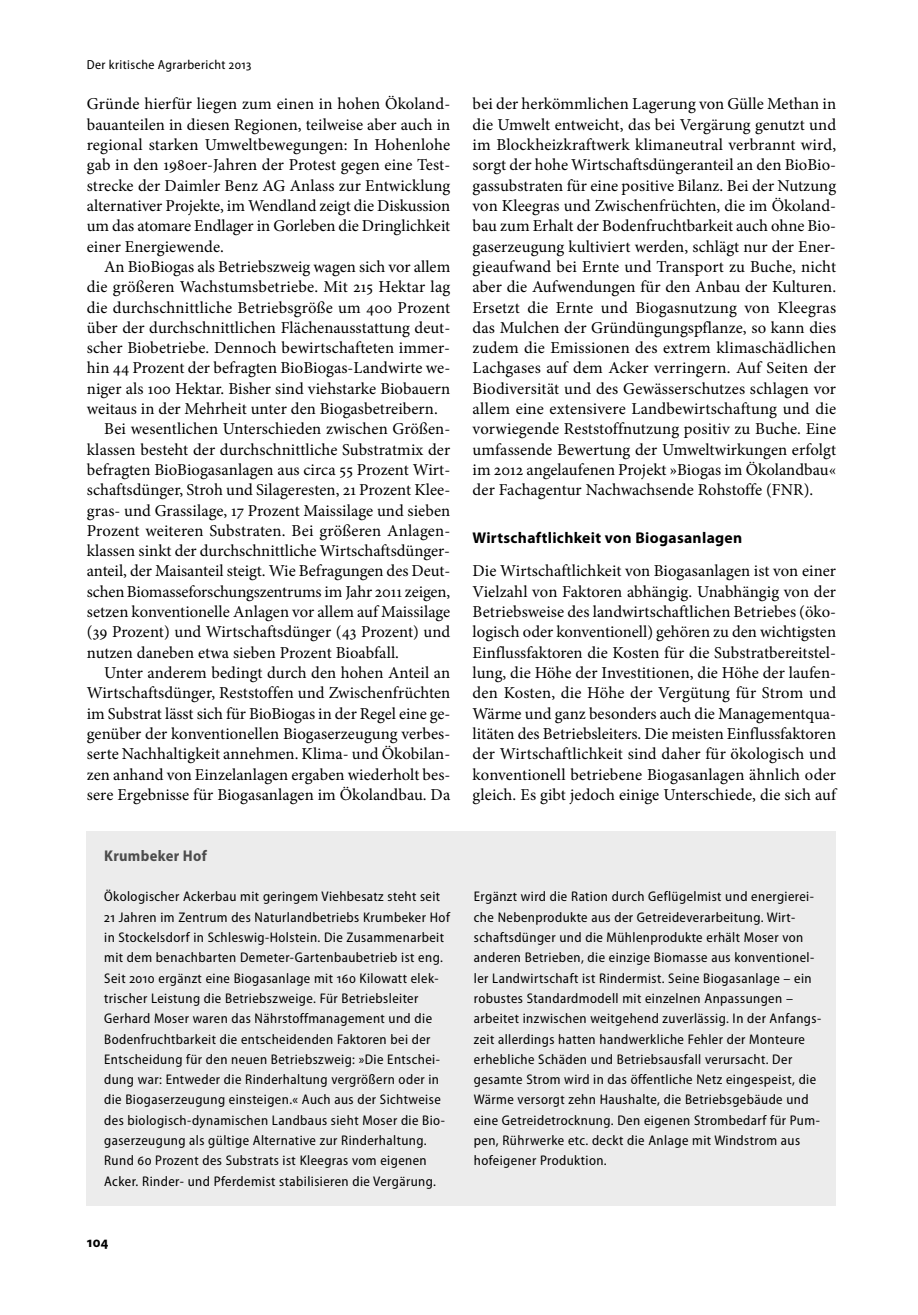
<style>
.page{position:relative;width:918px;height:1315px;background:#fff}
.page>*{position:absolute;margin:0;border:0;box-sizing:border-box;transform-origin:0 0}
.t1{font:16.62px/20.3px "Minion Pro";color:#000;text-align:justify}
.t2{font:700 15.58px "Myriad Pro";letter-spacing:.02em;color:#000}
.t3{font:700 semi-condensed 15.58px "Myriad Pro";letter-spacing:.02em;color:#4d4d4d}
.t4{font:semi-condensed 14px/20.3px "Myriad Pro";letter-spacing:.03em;color:#000}
.t5{font:semi-condensed 13.12px "Myriad Pro";letter-spacing:.03em;color:#000}
</style>
<div class="page">
<div style="left:87px;top:831px;width:749px;height:374px;background:#ececec"></div>
<p class="t5" style="left:87px;top:60px;width:166px">Der kritische Agrarbericht 2013</p>
<p class="t1" style="left:87px;top:95px;width:365px">Gründe hierfür liegen zum einen in hohen Ökoland&shy;bauanteilen in diesen Regionen, teilweise aber auch in regional starken Umweltbewegungen: In Hohenlohe gab in den 1980er-Jahren der Protest gegen eine Test&shy;strecke der Daimler Benz AG Anlass zur Entwicklung alternativer Projekte, im Wendland zeigt die Diskussion um das atomare Endlager in Gorleben die Dringlichkeit einer Energiewende.</p>
<p class="t1" style="left:104px;top:258px;width:347px">An BioBiogas als Betriebszweig wagen sich vor allem</p>
<p class="t1" style="left:87px;top:278px;width:365px">die größeren Wachstumsbetriebe. Mit 215 Hektar lag</p>
<p class="t1" style="left:87px;top:298px;width:365px">die durchschnittliche Betriebsgröße um 400 Prozent</p>
<p class="t1" style="left:87px;top:319px;width:365px">über der durchschnittlichen Flächenausstattung deut-</p>
<p class="t1" style="left:87px;top:339px;width:365px">scher Biobetriebe. Dennoch bewirtschafteten immer-</p>
<p class="t1" style="left:87px;top:359px;width:365px">hin 44 Prozent der befragten BioBiogas-Landwirte we-</p>
<p class="t1" style="left:87px;top:380px;width:365px">niger als 100 Hektar. Bisher sind viehstarke Biobauern</p>
<p class="t1" style="left:87px;top:400px;width:353px">weitaus in der Mehrheit unter den Biogasbetreibern.</p>
<p class="t1" style="left:104px;top:420px;width:348px">Bei wesentlichen Unterschieden zwischen Größen-</p>
<p class="t1" style="left:87px;top:441px;width:365px">klassen besteht der durchschnittliche Substratmix der</p>
<p class="t1" style="left:87px;top:461px;width:365px">befragten BioBiogasanlagen aus circa 55 Prozent Wirt-</p>
<p class="t1" style="left:87px;top:481px;width:365px">schaftsdünger, Stroh und Silageresten, 21 Prozent Klee-</p>
<p class="t1" style="left:87px;top:501px;width:365px">gras- und Grassilage, 17 Prozent Maissilage und sieben</p>
<p class="t1" style="left:87px;top:522px;width:365px">Prozent weiteren Substraten. Bei größeren Anlagen-</p>
<p class="t1" style="left:87px;top:542px;width:365px">klassen sinkt der durchschnittliche Wirtschaftsdünger-</p>
<p class="t1" style="left:87px;top:562px;width:365px">anteil, der Maisanteil steigt. Wie Befragungen des Deut-</p>
<p class="t1" style="left:87px;top:583px;width:365px">schen Biomasseforschungszentrums im Jahr 2011 zeigen,</p>
<p class="t1" style="left:87px;top:603px;width:365px">setzen konventionelle Anlagen vor allem auf Maissilage</p>
<p class="t1" style="left:87px;top:623px;width:365px">(39 Prozent) und Wirtschaftsdünger (43 Prozent) und</p>
<p class="t1" style="left:87px;top:644px;width:314px">nutzen daneben etwa sieben Prozent Bioabfall.</p>
<p class="t1" style="left:104px;top:664px;width:348px">Unter anderem bedingt durch den hohen Anteil an</p>
<p class="t1" style="left:87px;top:684px;width:365px">Wirtschaftsdünger, Reststoffen und Zwischenfrüchten</p>
<p class="t1" style="left:87px;top:704px;width:365px">im Substrat lässt sich für BioBiogas in der Regel eine ge-</p>
<p class="t1" style="left:87px;top:725px;width:365px">genüber der konventionellen Biogaserzeugung verbes-</p>
<p class="t1" style="left:87px;top:745px;width:365px">serte Nachhaltigkeit annehmen. Klima- und Ökobilan-</p>
<p class="t1" style="left:87px;top:765px;width:365px">zen anhand von Einzelanlagen ergaben wiederholt bes-</p>
<p class="t1" style="left:87px;top:786px;width:365px">sere Ergebnisse für Biogasanlagen im Ökolandbau. Da</p>
<p class="t1" style="left:473px;top:95px;width:365px">bei der herkömmlichen Lagerung von Gülle Methan in die Umwelt entweicht, das bei Vergärung genutzt und im Blockheizkraftwerk klimaneutral verbrannt wird, sorgt der hohe Wirtschaftsdüngeranteil an den BioBio&shy;gassubstraten für eine positive Bilanz. Bei der Nutzung von Kleegras und Zwischenfrüchten, die im Ökoland&shy;bau zum Erhalt der Bodenfruchtbarkeit auch ohne Bio&shy;gaserzeugung kultiviert werden, schlägt nur der Ener&shy;gieaufwand bei Ernte und Transport zu Buche, nicht aber die Aufwendungen für den Anbau der Kulturen.<br>Ersetzt die Ernte und Biogasnutzung von Kleegras das Mulchen der Gründüngungspflanze, so kann dies zudem die Emissionen des extrem klimaschädlichen Lachgases auf dem Acker verringern. Auf Seiten der Biodiversität und des Gewässerschutzes schlagen vor allem eine extensivere Landbewirtschaftung und die vorwiegende Reststoffnutzung positiv zu Buche. Eine umfassende Bewertung der Umweltwirkungen erfolgt im 2012 angelaufenen Projekt »Biogas im Ökolandbau« der Fachagentur Nachwachsende Rohstoffe (FNR).</p>
<p class="t2" style="left:472px;top:532px;width:271px">Wirtschaftlichkeit von Biogasanlagen</p>
<p class="t1" style="left:472px;top:562px;width:365px">Die Wirtschaftlichkeit von Biogasanlagen ist von einer Vielzahl von Faktoren abhängig. Unabhängig von der Betriebsweise des landwirtschaftlichen Betriebes (öko&shy;logisch oder konventionell) gehören zu den wichtigsten Einflussfaktoren die Kosten für die Substratbereitstel&shy;lung, die Höhe der Investitionen, die Höhe der laufen&shy;den Kosten, die Höhe der Vergütung für Strom und Wärme und ganz besonders auch die Managementqua&shy;litäten des Betriebsleiters. Die meisten Einflussfaktoren der Wirtschaftlichkeit sind daher für ökologisch und konventionell betriebene Biogasanlagen ähnlich oder gleich. Es gibt jedoch einige Unterschiede, die sich auf</p>
<p class="t3" style="left:104px;top:850px;width:104px">Krumbeker Hof</p>
<p class="t4" style="left:104px;top:887px;width:347px">Ökologischer Ackerbau mit geringem Viehbesatz steht seit 21 Jahren im Zentrum des Naturlandbetriebs Krumbeker Hof in Stockelsdorf in Schleswig-Holstein. Die Zusammenarbeit mit dem benachbarten Demeter-Gartenbaubetrieb ist eng.<br>Seit 2010 ergänzt eine Biogasanlage mit 160 Kilowatt elek&shy;trischer Leistung die Betriebszweige. Für Betriebsleiter Gerhard Moser waren das Nährstoffmanagement und die Bodenfruchtbarkeit die entscheidenden Faktoren bei der Entscheidung für den neuen Betriebszweig: »Die Entschei&shy;dung war: Entweder die Rinderhaltung vergrößern oder in die Biogaserzeugung einsteigen.« Auch aus der Sichtweise des biologisch-dynamischen Landbaus sieht Moser die Bio&shy;gaserzeugung als gültige Alternative zur Rinderhaltung.<br>Rund 60 Prozent des Substrats ist Kleegras vom eigenen Acker. Rinder- und Pferdemist stabilisieren die Vergärung.</p>
<p class="t4" style="left:474px;top:887px;width:349px">Ergänzt wird die Ration durch Geflügelmist und energierei&shy;che Nebenprodukte aus der Getreideverarbeitung. Wirt&shy;schaftsdünger und die Mühlenprodukte erhält Moser von anderen Betrieben, die einzige Biomasse aus konventionel&shy;ler Landwirtschaft ist Rindermist. Seine Biogasanlage – ein robustes Standardmodell mit einzelnen Anpassungen – arbeitet inzwischen weitgehend zuverlässig. In der Anfangs&shy;zeit allerdings hatten handwerkliche Fehler der Monteure erhebliche Schäden und Betriebsausfall verursacht. Der gesamte Strom wird in das öffentliche Netz eingespeist, die Wärme versorgt zehn Haushalte, die Betriebsgebäude und eine Getreidetrocknung. Den eigenen Strombedarf für Pum&shy;pen, Rührwerke etc. deckt die Anlage mit Windstrom aus hofeigener Produktion.</p>
</div>
